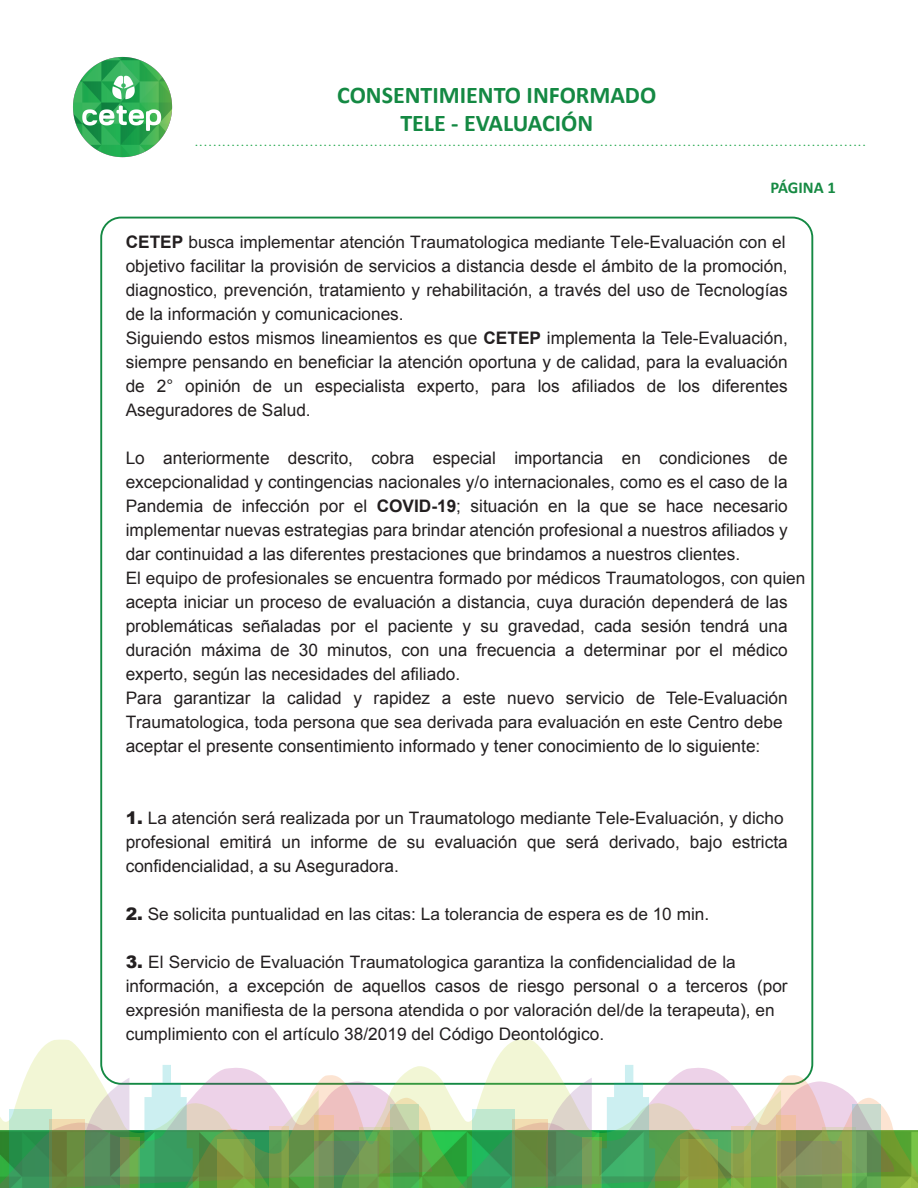
<style>
.page{position:relative;width:918px;height:1188px;background:#fff}
.page>*{position:absolute;margin:0;border:0;box-sizing:border-box;transform-origin:0 0}
.t1{font:700 24px/28.8px "Calibri";color:#148943;text-align:center}
.t2{font:17.25px/24px "Arial";color:#231f20}
.t3{font:17.1px "Miso";color:#21a74c;scale:1.07 1}
.t4{font:700 16.5px "Calibri";color:#168a43}
.s1{font-weight:700}
.s2{font-weight:900}
</style>
<div class="page">
<img style="left:73px;top:56px;width:100px;height:102px">
<svg style="left:0;top:1040px;width:341px;height:148px"></svg>
<svg style="left:341px;top:1040px;width:260px;height:148px"></svg>
<svg style="left:546px;top:1078px;width:46px;height:110px;background:#9db89b"></svg>
<div style="left:582px;top:1137px;width:20px;height:51px;background:#febd3b;opacity:.2"></div>
<div style="left:472px;top:1109px;width:43px;height:79px;background:#00b3b9;opacity:.2"></div>
<div style="left:512px;top:1119px;width:35px;height:69px;background:#f47921;opacity:.2"></div>
<svg style="left:601px;top:1065px;width:317px;height:123px"></svg>
<h1 class="t1" style="left:337px;top:79px;width:321px">CONSENTIMIENTO INFORMADO<br>TELE - EVALUACIÓN</h1>
<p class="t3" style="left:195px;top:132px;width:629px">..................................................................................................................................................</p>
<p class="t4" style="left:770px;top:176px;width:67px">PÁGINA 1</p>
<p class="t2" style="left:126px;top:230px;width:664px"><span class="s1">CETEP</span> busca implementar atención Traumatologica mediante Tele-Evaluación con el objetivo facilitar la provisión de servicios a distancia desde el ámbito de la promoción, diagnostico, prevención, tratamiento y rehabilitación, a través del uso de Tecnologías de la información y comunicaciones.<br>Siguiendo estos mismos lineamientos es que <span class="s1">CETEP</span> implementa la Tele-Evaluación, siempre pensando en beneficiar la atención oportuna y de calidad, para la evaluación de 2° opinión de un especialista experto, para los afiliados de los diferentes Aseguradores de Salud.</p>
<p class="t2" style="left:126px;top:446px;width:681px">Lo anteriormente descrito, cobra especial importancia en condiciones de excepcionalidad y contingencias nacionales y/o internacionales, como es el caso de la Pandemia de infección por el <span class="s1">COVID-19</span>; situación en la que se hace necesario implementar nuevas estrategias para brindar atención profesional a nuestros afiliados y dar continuidad a las diferentes prestaciones que brindamos a nuestros clientes.<br>El equipo de profesionales se encuentra formado por médicos Traumatologos, con quien acepta iniciar un proceso de evaluación a distancia, cuya duración dependerá de las problemáticas señaladas por el paciente y su gravedad, cada sesión tendrá una duración máxima de 30 minutos, con una frecuencia a determinar por el médico experto, según las necesidades del afiliado.<br>Para garantizar la calidad y rapidez a este nuevo servicio de Tele-Evaluación Traumatologica, toda persona que sea derivada para evaluación en este Centro debe aceptar el presente consentimiento informado y tener conocimiento de lo siguiente:</p>
<p class="t2" style="left:126px;top:806px;width:664px"><span class="s2">1.</span> La atención será realizada por un Traumatologo mediante Tele-Evaluación, y dicho profesional emitirá un informe de su evaluación que será derivado, bajo estricta confidencialidad, a su Aseguradora.</p>
<p class="t2" style="left:126px;top:902px;width:585px"><span class="s2">2.</span> Se solicita puntualidad en las citas: La tolerancia de espera es de 10 min.</p>
<p class="t2" style="left:126px;top:950px;width:663px"><span class="s2">3.</span> El Servicio de Evaluación Traumatologica garantiza la confidencialidad de la información, a excepción de aquellos casos de riesgo personal o a terceros (por expresión manifiesta de la persona atendida o por valoración del/de la terapeuta), en cumplimiento con el artículo 38/2019 del Código Deontológico.</p>
</div>
